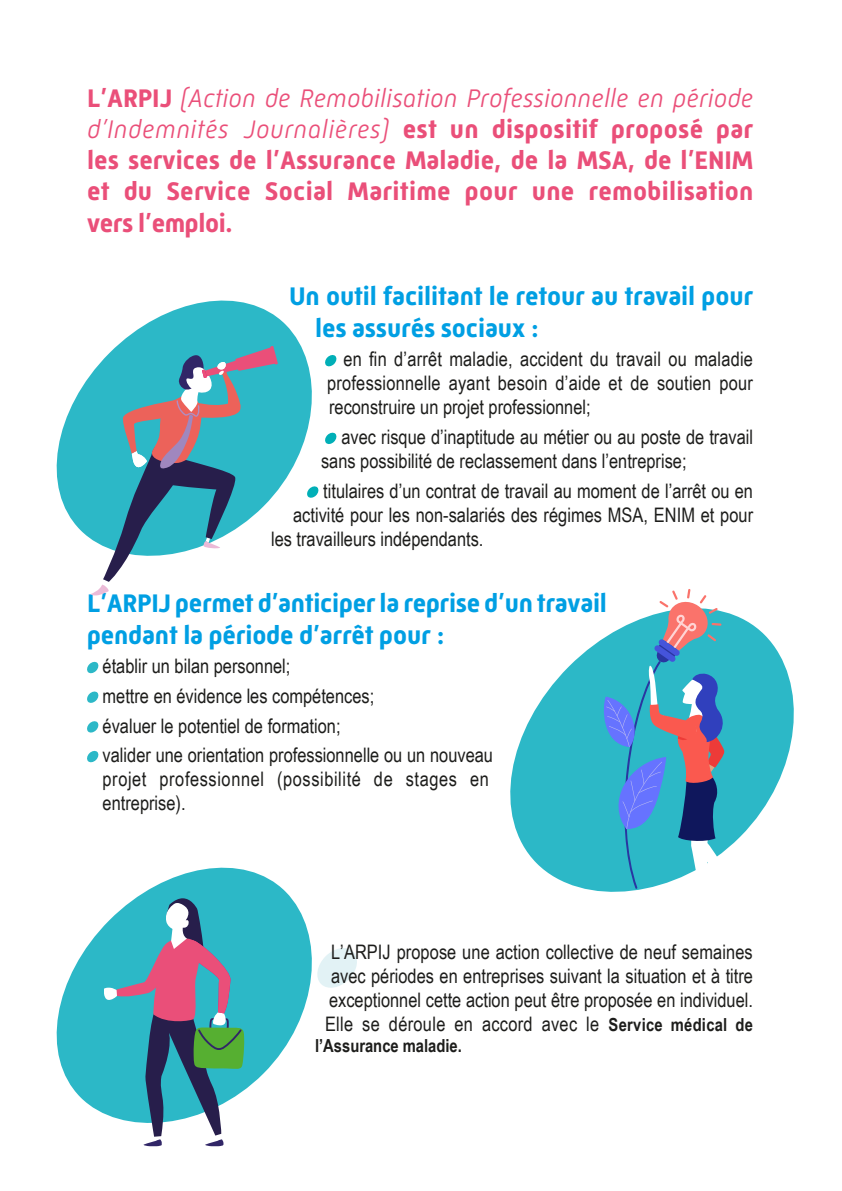
<style>
.page{position:relative;width:842px;height:1191px;background:#fff}
.page>*{position:absolute;margin:0;border:0;box-sizing:border-box;transform-origin:0 0}
.t1{font:700 26px/31.2px "Mic 32 New";letter-spacing:.01em;color:#ea4f79;text-align:justify}
.t2{font:700 26px/31.2px "Mic 32 New";letter-spacing:-.005em;color:#009fe3}
.t3{font:20px/24px "Arial Narrow";color:#1d1d1b}
.t4{font:20px/24px "Arial Narrow";letter-spacing:.03em;color:#1d1d1b}
.t5{font:700 18px "Arial Narrow";color:#1d1d1b}
.s1{font-weight:300;font-style:italic}
.s2{font-weight:700;font-size:18px}
</style>
<div class="page">
<svg style="left:326px;top:948px;width:31px;height:40px"></svg>
<svg style="left:326px;top:355px;width:11px;height:12px"></svg>
<svg style="left:326px;top:432px;width:11px;height:12px"></svg>
<svg style="left:87px;top:661px;width:12px;height:13px"></svg>
<svg style="left:87px;top:691px;width:12px;height:12px"></svg>
<svg style="left:87px;top:721px;width:12px;height:12px"></svg>
<svg style="left:87px;top:750px;width:12px;height:13px"></svg>
<svg style="left:56px;top:867px;width:270px;height:247px;fill:#2cb8c7"></svg>
<svg style="left:510px;top:617px;width:284px;height:275px;fill:#2cb8c7"></svg>
<svg style="left:56px;top:300px;width:270px;height:239px"></svg>
<svg style="left:91px;top:346px;width:187px;height:249px"></svg>
<svg style="left:104px;top:898px;width:140px;height:248px;background:#659fac"></svg>
<svg style="left:602px;top:589px;width:138px;height:303px"></svg>
<p class="t1" style="left:87px;top:82px;width:668px">L’ARPIJ <span class="s1">(Action de Remobilisation Professionnelle en période d’Indemnités Journalières)</span> est un dispositif proposé par les services de l’Assurance Maladie, de la MSA, de l’ENIM et du Service Social Maritime pour une remobilisation vers l’emploi.</p>
<h1 class="t2" style="left:315px;top:281px;width:440px;text-indent:-26px">Un outil facilitant le retour au travail pour les assurés sociaux :</h1>
<p class="t3" style="left:327px;top:346px;width:427px;text-align:justify;text-indent:16px">en fin d’arrêt maladie, accident du travail ou maladie professionnelle ayant besoin d’aide et de soutien pour reconstruire un projet professionnel;</p>
<p class="t3" style="left:321px;top:424px;width:433px;text-indent:20px">avec risque d’inaptitude au métier ou au poste de travail sans possibilité de reclassement dans l’entreprise;</p>
<p class="t3" style="left:323px;top:478px;width:431px">titulaires d’un contrat de travail au moment de l’arrêt ou en</p>
<p class="t3" style="left:293px;top:502px;width:462px">activité pour les non-salariés des régimes MSA, ENIM et pour</p>
<p class="t3" style="left:271px;top:526px;width:214px">les travailleurs indépendants.</p>
<h1 class="t2" style="left:87px;top:588px;width:521px">L’ARPIJ permet d’anticiper la reprise d’un travail pendant la période d’arrêt pour :</h1>
<p class="t3" style="left:103px;top:650px;width:392px;line-height:29.6px">établir un bilan personnel;<br>mettre en évidence les compétences;<br>évaluer le potentiel de formation;<br>valider une orientation professionnelle ou un nouveau</p>
<p class="t4" style="left:103px;top:766px;width:388px">projet professionnel (possibilité de stages en entreprise).</p>
<p class="t3" style="left:325px;top:939px;width:429px;text-align:center">L’ARPIJ propose une action collective de neuf semaines avec périodes en entreprises suivant la situation et à titre exceptionnel cette action peut être proposée en individuel.<br>Elle se déroule en accord avec le <span class="s2">Service médical de</span></p>
<p class="t5" style="left:315px;top:1032px;width:148px">l’Assurance maladie.</p>
</div>
